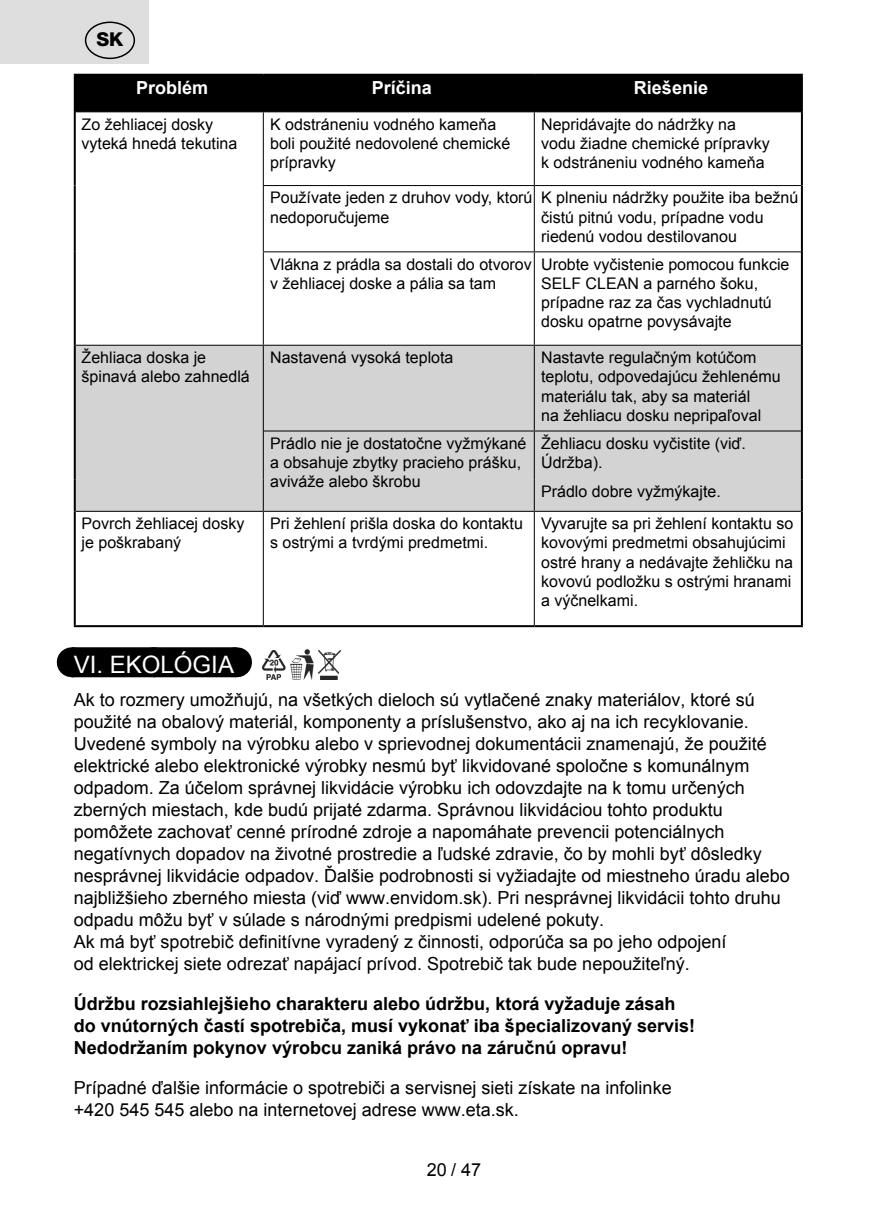
<style>
.page{position:relative;width:874px;height:1225px;background:#fff}
.page>*{position:absolute;margin:0;border:0;box-sizing:border-box;transform-origin:0 0}
.t1{font:24px "Arial";color:#fff}
.t2{font:800 19.2px "Helvetica Neue OT";color:#000}
.t3{font:18px/22px "Arial";color:#000}
.t4{font:700 18px/22px "Arial";color:#000}
.t5{font:700 18px "Arial";color:#fff}
.t6{font:16px/19.2px "Arial";color:#000}
</style>
<div class="page">
<div style="left:76px;top:76px;width:724px;height:35px;background:#000"></div>
<div style="left:76px;top:346px;width:724px;height:165px;background:#d3d3d3"></div>
<hr style="left:263px;top:76px;width:1px;height:35px;background:#000">
<hr style="left:533px;top:76px;width:1px;height:35px;background:#000">
<hr style="left:76px;top:111px;width:187px;height:1px;background:#000">
<hr style="left:263px;top:111px;width:271px;height:1px;background:#000">
<hr style="left:534px;top:111px;width:266px;height:1px;background:#000">
<hr style="left:263px;top:112px;width:1px;height:73px;background:#000">
<hr style="left:263px;top:185px;width:271px;height:1px;background:#000">
<hr style="left:263px;top:186px;width:1px;height:65px;background:#000">
<hr style="left:534px;top:185px;width:266px;height:1px;background:#000">
<hr style="left:533px;top:112px;width:1px;height:73px;background:#000">
<hr style="left:533px;top:186px;width:1px;height:65px;background:#000">
<hr style="left:263px;top:251px;width:271px;height:1px;background:#000">
<hr style="left:263px;top:252px;width:1px;height:93px;background:#000">
<hr style="left:534px;top:251px;width:266px;height:1px;background:#000">
<hr style="left:533px;top:252px;width:1px;height:93px;background:#000">
<hr style="left:76px;top:345px;width:187px;height:1px;background:#000">
<hr style="left:263px;top:345px;width:271px;height:1px;background:#000">
<hr style="left:534px;top:345px;width:266px;height:1px;background:#000">
<hr style="left:263px;top:346px;width:1px;height:85px;background:#000">
<hr style="left:533px;top:346px;width:1px;height:84px;background:#000">
<hr style="left:264px;top:430px;width:270px;height:1px;background:#000">
<hr style="left:263px;top:431px;width:1px;height:48px;background:#000">
<hr style="left:263px;top:479px;width:1px;height:32px;background:#000">
<hr style="left:534px;top:430px;width:266px;height:1px;background:#000">
<hr style="left:533px;top:431px;width:1px;height:48px;background:#000">
<hr style="left:533px;top:479px;width:1px;height:32px;background:#000">
<hr style="left:76px;top:511px;width:187px;height:1px;background:#000">
<hr style="left:263px;top:511px;width:271px;height:1px;background:#000">
<hr style="left:534px;top:511px;width:266px;height:1px;background:#000">
<hr style="left:263px;top:512px;width:1px;height:113px;background:#000">
<hr style="left:533px;top:512px;width:1px;height:113px;background:#000">
<hr style="left:74px;top:74px;width:189px;height:2px;background:#000">
<hr style="left:74px;top:76px;width:2px;height:36px;background:#000">
<hr style="left:263px;top:74px;width:271px;height:2px;background:#000">
<hr style="left:534px;top:74px;width:268px;height:2px;background:#000">
<hr style="left:800px;top:76px;width:2px;height:36px;background:#000">
<hr style="left:74px;top:112px;width:2px;height:74px;background:#000">
<hr style="left:74px;top:186px;width:2px;height:66px;background:#000">
<hr style="left:74px;top:252px;width:2px;height:93px;background:#000">
<hr style="left:800px;top:112px;width:2px;height:74px;background:#000">
<hr style="left:800px;top:186px;width:2px;height:66px;background:#000">
<hr style="left:800px;top:252px;width:2px;height:93px;background:#000">
<hr style="left:74px;top:345px;width:2px;height:86px;background:#000">
<hr style="left:74px;top:431px;width:2px;height:48px;background:#000">
<hr style="left:74px;top:479px;width:2px;height:32px;background:#000">
<hr style="left:800px;top:345px;width:2px;height:86px;background:#000">
<hr style="left:800px;top:431px;width:2px;height:48px;background:#000">
<hr style="left:800px;top:479px;width:2px;height:32px;background:#000">
<hr style="left:74px;top:511px;width:2px;height:114px;background:#000">
<hr style="left:800px;top:511px;width:2px;height:114px;background:#000">
<hr style="left:74px;top:625px;width:189px;height:2px;background:#000">
<hr style="left:263px;top:625px;width:271px;height:2px;background:#000">
<hr style="left:534px;top:625px;width:268px;height:2px;background:#000">
<div style="left:72px;top:647px;width:164px;height:30px;background:#000"></div>
<svg style="left:154px;top:647px;width:41px;height:1px"></svg>
<hr style="left:236px;top:647px;width:1px;height:30px;background:#000">
<img style="left:263px;top:649px;width:79px;height:30px">
<div style="left:0;top:0;width:148px;height:64px;background:#dedede"></div>
<div style="left:85px;top:22px;width:50px;height:37px;border:1px solid #000;border-radius:50%"></div>
<p class="t2" style="left:96px;top:28px;width:28px">SK</p>
<p class="t5" style="left:136px;top:75px;width:74px">Problém</p>
<p class="t5" style="left:372px;top:75px;width:62px">Príčina</p>
<p class="t5" style="left:633px;top:75px;width:76px">Riešenie</p>
<p class="t6" style="left:82px;top:114px;width:157px">Zo žehliacej dosky vyteká hnedá tekutina</p>
<p class="t6" style="left:270px;top:114px;width:242px">K odstráneniu vodného kameňa boli použité nedovolené chemické prípravky</p>
<p class="t6" style="left:541px;top:114px;width:230px">Nepridávajte do nádržky na vodu žiadne chemické prípravky k odstráneniu vodného kameňa</p>
<p class="t6" style="left:270px;top:188px;width:264px">Používate jeden z druhov vody, ktorú nedoporučujeme</p>
<p class="t6" style="left:541px;top:188px;width:259px">K plneniu nádržky použite iba bežnú čistú pitnú vodu, prípadne vodu riedenú vodou destilovanou</p>
<p class="t6" style="left:270px;top:254px;width:263px">Vlákna z prádla sa dostali do otvorov v žehliacej doske a pália sa tam</p>
<p class="t6" style="left:541px;top:254px;width:250px">Urobte vyčistenie pomocou funkcie<br>SELF CLEAN a parného šoku, prípadne raz za čas vychladnutú dosku opatrne povysávajte</p>
<p class="t6" style="left:82px;top:348px;width:170px">Žehliaca doska je špinavá alebo zahnedlá</p>
<p class="t6" style="left:270px;top:348px;width:185px">Nastavená vysoká teplota</p>
<p class="t6" style="left:541px;top:348px;width:241px">Nastavte regulačným kotúčom teplotu, odpovedajúcu žehlenému materiálu tak, aby sa materiál<br>na žehliacu dosku nepripaľoval</p>
<p class="t6" style="left:270px;top:433px;width:258px">Prádlo nie je dostatočne vyžmýkané a obsahuje zbytky pracieho prášku, aviváže alebo škrobu</p>
<p class="t6" style="left:541px;top:433px;width:206px">Žehliacu dosku vyčistite (viď.<br>Údržba).</p>
<p class="t6" style="left:541px;top:482px;width:181px">Prádlo dobre vyžmýkajte.</p>
<p class="t6" style="left:82px;top:514px;width:164px">Povrch žehliacej dosky je poškrabaný</p>
<p class="t6" style="left:270px;top:514px;width:254px">Pri žehlení prišla doska do kontaktu s ostrými a tvrdými predmetmi.</p>
<p class="t6" style="left:541px;top:514px;width:253px">Vyvarujte sa pri žehlení kontaktu so kovovými predmetmi obsahujúcimi ostré hrany a nedávajte žehličku na kovovú podložku s ostrými hranami a výčnelkami.</p>
<h1 class="t1" style="left:74px;top:647px;width:162px">VI. EKOLÓGIA</h1>
<p class="t3" style="left:74px;top:688px;width:717px">Ak to rozmery umožňujú, na všetkých dieloch sú vytlačené znaky materiálov, ktoré sú použité na obalový materiál, komponenty a príslušenstvo, ako aj na ich recyklovanie.<br>Uvedené symboly na výrobku alebo v sprievodnej dokumentácii znamenajú, že použité elektrické alebo elektronické výrobky nesmú byť likvidované spoločne s komunálnym odpadom. Za účelom správnej likvidácie výrobku ich odovzdajte na k tomu určených zberných miestach, kde budú prijaté zdarma. Správnou likvidáciou tohto produktu pomôžete zachovať cenné prírodné zdroje a napomáhate prevencii potenciálnych negatívnych dopadov na životné prostredie a ľudské zdravie, čo by mohli byť dôsledky nesprávnej likvidácie odpadov. Ďalšie podrobnosti si vyžiadajte od miestneho úradu alebo najbližšieho zberného miesta (viď www.envidom.sk). Pri nesprávnej likvidácii tohto druhu odpadu môžu byť v súlade s národnými predpismi udelené pokuty.<br>Ak má byť spotrebič definitívne vyradený z činnosti, odporúča sa po jeho odpojení<br>od elektrickej siete odrezať napájací prívod. Spotrebič tak bude nepoužiteľný.</p>
<p class="t4" style="left:74px;top:992px;width:622px">Údržbu rozsiahlejšieho charakteru alebo údržbu, ktorá vyžaduje zásah do vnútorných častí spotrebiča, musí vykonať iba špecializovaný servis!<br>Nedodržaním pokynov výrobcu zaniká právo na záručnú opravu!</p>
<p class="t3" style="left:74px;top:1076px;width:599px">Prípadné ďalšie informácie o spotrebiči a servisnej sieti získate na infolinke +420 545 545 alebo na internetovej adrese www.eta.sk.</p>
<p class="t3" style="left:427px;top:1158px;width:56px">20 / 47</p>
</div>
